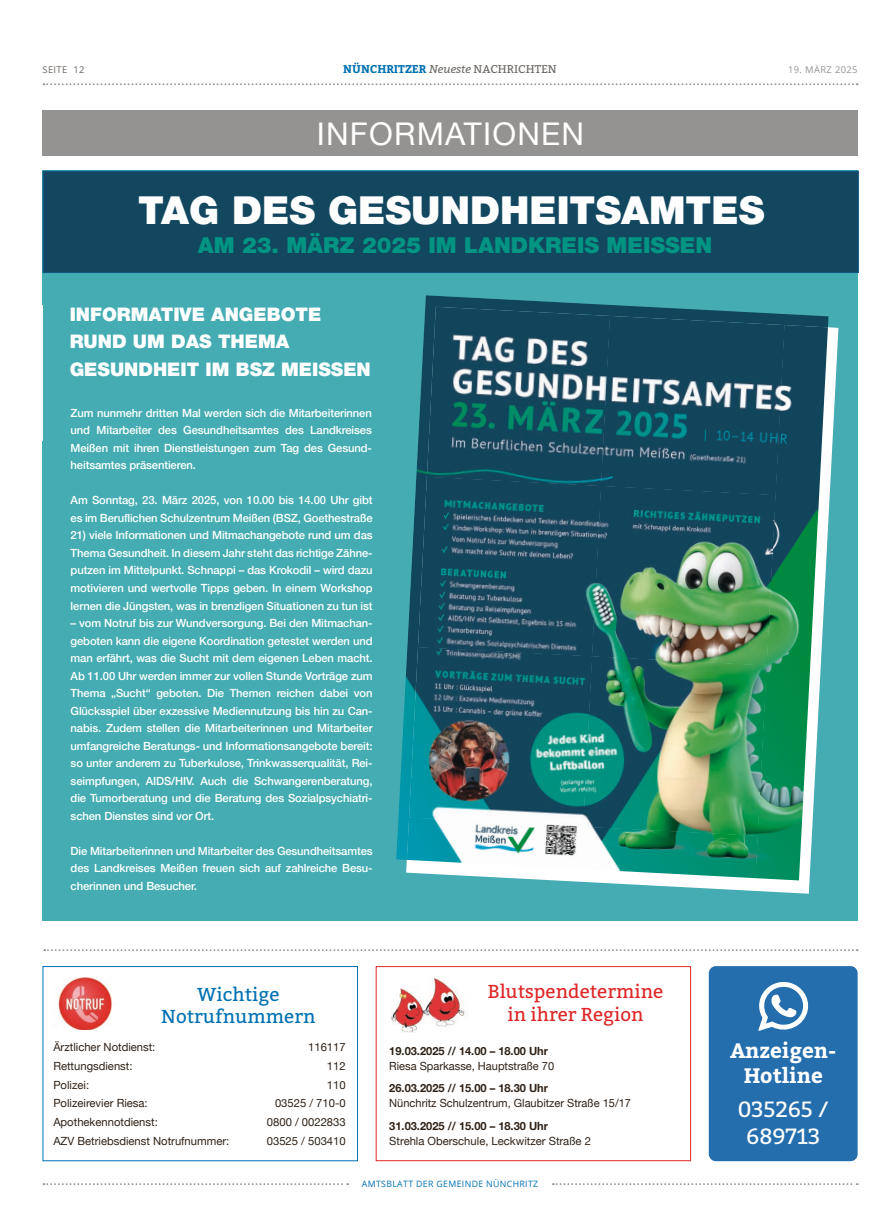
<style>
.page{position:relative;width:886px;height:1223px;background:#fff}
.page>*{position:absolute;margin:0;border:0;box-sizing:border-box;transform-origin:0 0}
.t1{font:900 38.62px "Helvetica Neue";color:#fff}
.t2{font:31.25px "Helvetica Neue";letter-spacing:.04em;color:#fff}
.t3{font:900 22.12px "Helvetica Neue";color:#009483}
.t4{font:22px/26.4px "Bitter";color:#fff;text-align:center}
.t5{font:700 20.88px/25px "Bitter";color:#fff;text-align:center}
.t6{font:900 18.75px/27.5px "Helvetica Neue";color:#fff}
.t7{font:18.75px/22.5px "Bitter";color:#df2727;text-align:center}
.t8{font:18.75px/22.5px "Bitter";color:#0071b2;text-align:center}
.t9{font:500 11.25px/17.5px "Helvetica Neue";letter-spacing:-.01em;color:#fff;text-align:justify}
.t10{font:11.25px "Helvetica Neue";color:#2f2116}
.t11{font:700 11.25px "Helvetica Neue";color:#2f2116}
.t12{font:700 11.25px "Bitter";color:#0071b2}
.t13{font:9.38px "Open Sans";letter-spacing:.04em;color:#959391}
.t14{font:9.38px "Open Sans";letter-spacing:.04em;color:#6c6864}
.t15{font:8.75px "Open Sans";letter-spacing:.04em;color:#0071b2}
.s1{font-weight:400;font-style:italic;color:#6c6864}
.s2{font-weight:400;color:#6c6864}
</style>
<div class="page">
<svg style="left:43px;top:83px;width:815px;height:2px"></svg>
<svg style="left:43px;top:1183px;width:305px;height:2px"></svg>
<svg style="left:553px;top:1183px;width:305px;height:2px"></svg>
<div style="left:376px;top:966px;width:315px;height:195px;border:1px solid #df2727"></div>
<div style="left:43px;top:966px;width:315px;height:195px;border:1px solid #0071b2"></div>
<img style="left:58px;top:977px;width:54px;height:52px">
<div style="left:43px;top:171px;width:815px;height:750px;background:#44acb2"></div>
<svg style="left:44px;top:949px;width:814px;height:2px"></svg>
<div style="left:43px;top:171px;width:816px;height:102px;background:#12475f;border:1px solid #105482"></div>
<div style="left:43px;top:111px;width:814px;height:45px;background:#959391"></div>
<svg style="left:406px;top:316px;width:432px;height:577px"></svg>
<img style="left:423px;top:295px;width:405px;height:43px">
<img style="left:396px;top:338px;width:31px;height:522px">
<img style="left:427px;top:307px;width:183px;height:169px">
<img style="left:601px;top:316px;width:184px;height:170px">
<img style="left:755px;top:325px;width:73px;height:555px">
<img style="left:418px;top:476px;width:183px;height:171px">
<img style="left:592px;top:486px;width:184px;height:179px">
<img style="left:409px;top:647px;width:183px;height:170px">
<img style="left:583px;top:656px;width:184px;height:180px">
<img style="left:407px;top:817px;width:351px;height:61px">
<img style="left:391px;top:976px;width:77px;height:56px">
<div style="left:709px;top:966px;width:148px;height:195px;background:#256eae;border-radius:7px"></div>
<svg style="left:758px;top:982px;width:51px;height:49px"></svg>
<p class="t14" style="left:43px;top:63px;width:43px">SEITE 12</p>
<p class="t12" style="left:343px;top:62px;width:215px">NÜNCHRITZER <span class="s1">Neueste</span> <span class="s2">NACHRICHTEN</span></p>
<p class="t13" style="left:788px;top:63px;width:71px">19. MÄRZ 2025</p>
<h2 class="t2" style="left:317px;top:111px;width:269px">INFORMATIONEN</h2>
<h1 class="t1" style="left:138px;top:187px;width:628px">TAG DES GESUNDHEITSAMTES</h1>
<h3 class="t3" style="left:198px;top:232px;width:516px">AM 23. MÄRZ 2025 IM LANDKREIS MEISSEN</h3>
<h3 class="t6" style="left:70px;top:300px;width:303px">INFORMATIVE ANGEBOTE<br>RUND UM DAS THEMA<br>GESUNDHEIT IM BSZ MEISSEN</h3>
<p class="t9" style="left:71px;top:403px;width:303px">Zum nunmehr dritten Mal werden sich die Mitarbeiterinnen und Mitarbeiter des Gesundheitsamtes des Landkreises Meißen mit ihren Dienstleistungen zum Tag des Gesund&shy;heitsamtes präsentieren.</p>
<p class="t9" style="left:71px;top:491px;width:303px">Am Sonntag, 23. März 2025, von 10.00 bis 14.00 Uhr gibt es im Beruflichen Schulzentrum Meißen (BSZ, Goethestraße</p>
<p class="t9" style="left:71px;top:526px;width:303px">21) viele Informationen und Mitmachangebote rund um das Thema Gesundheit. In diesem Jahr steht das richtige Zähne&shy;putzen im Mittelpunkt. Schnappi – das Krokodil – wird dazu motivieren und wertvolle Tipps geben. In einem Workshop lernen die Jüngsten, was in brenzligen Situationen zu tun ist</p>
<p class="t9" style="left:71px;top:613px;width:303px">– vom Notruf bis zur Wundversorgung. Bei den Mitmachan&shy;geboten kann die eigene Koordination getestet werden und man erfährt, was die Sucht mit dem eigenen Leben macht.<br>Ab 11.00 Uhr werden immer zur vollen Stunde Vorträge zum Thema „Sucht“ geboten. Die Themen reichen dabei von Glücksspiel über exzessive Mediennutzung bis hin zu Can&shy;nabis. Zudem stellen die Mitarbeiterinnen und Mitarbeiter umfangreiche Beratungs- und Informationsangebote bereit: so unter anderem zu Tuberkulose, Trinkwasserqualität, Rei&shy;seimpfungen, AIDS/HIV. Auch die Schwangerenberatung, die Tumorberatung und die Beratung des Sozialpsychiatri&shy;schen Dienstes sind vor Ort.</p>
<p class="t9" style="left:71px;top:841px;width:303px">Die Mitarbeiterinnen und Mitarbeiter des Gesundheitsamtes des Landkreises Meißen freuen sich auf zahlreiche Besu&shy;cherinnen und Besucher.</p>
<h3 class="t8" style="left:161px;top:983px;width:156px">Wichtige<br>Notrufnummern</h3>
<p class="t10" style="left:53px;top:1039px;width:104px">Ärztlicher Notdienst:</p>
<p class="t10" style="left:308px;top:1039px;width:39px">116117</p>
<p class="t10" style="left:53px;top:1057px;width:81px">Rettungsdienst:</p>
<p class="t10" style="left:327px;top:1057px;width:20px">112</p>
<p class="t10" style="left:53px;top:1076px;width:37px">Polizei:</p>
<p class="t10" style="left:327px;top:1076px;width:20px">110</p>
<p class="t10" style="left:53px;top:1095px;width:96px">Polizeirevier Riesa:</p>
<p class="t10" style="left:275px;top:1095px;width:72px">03525 / 710-0</p>
<p class="t10" style="left:53px;top:1114px;width:106px">Apothekennotdienst:</p>
<p class="t10" style="left:267px;top:1114px;width:80px">0800 / 0022833</p>
<p class="t10" style="left:53px;top:1132px;width:177px">AZV Betriebsdienst Notrufnummer:</p>
<p class="t10" style="left:267px;top:1132px;width:80px">03525 / 503410</p>
<h3 class="t7" style="left:488px;top:980px;width:177px">Blutspendetermine in ihrer Region</h3>
<p class="t11" style="left:389px;top:1041px;width:160px">19.03.2025 // 14.00 – 18.00 Uhr</p>
<p class="t10" style="left:389px;top:1057px;width:166px">Riesa Sparkasse, Hauptstraße 70</p>
<p class="t11" style="left:389px;top:1079px;width:160px">26.03.2025 // 15.00 – 18.30 Uhr</p>
<p class="t10" style="left:389px;top:1095px;width:243px">Nünchritz Schulzentrum, Glaubitzer Straße 15/17</p>
<p class="t11" style="left:389px;top:1116px;width:160px">31.03.2025 // 15.00 – 18.30 Uhr</p>
<p class="t10" style="left:389px;top:1132px;width:203px">Strehla Oberschule, Leckwitzer Straße 2</p>
<p class="t15" style="left:362px;top:1177px;width:178px">AMTSBLATT DER GEMEINDE NÜNCHRITZ</p>
<h3 class="t5" style="left:730px;top:1038px;width:108px">Anzeigen-<br>Hotline</h3>
<h3 class="t4" style="left:737px;top:1096px;width:93px">035265 /<br>689713</h3>
</div>
